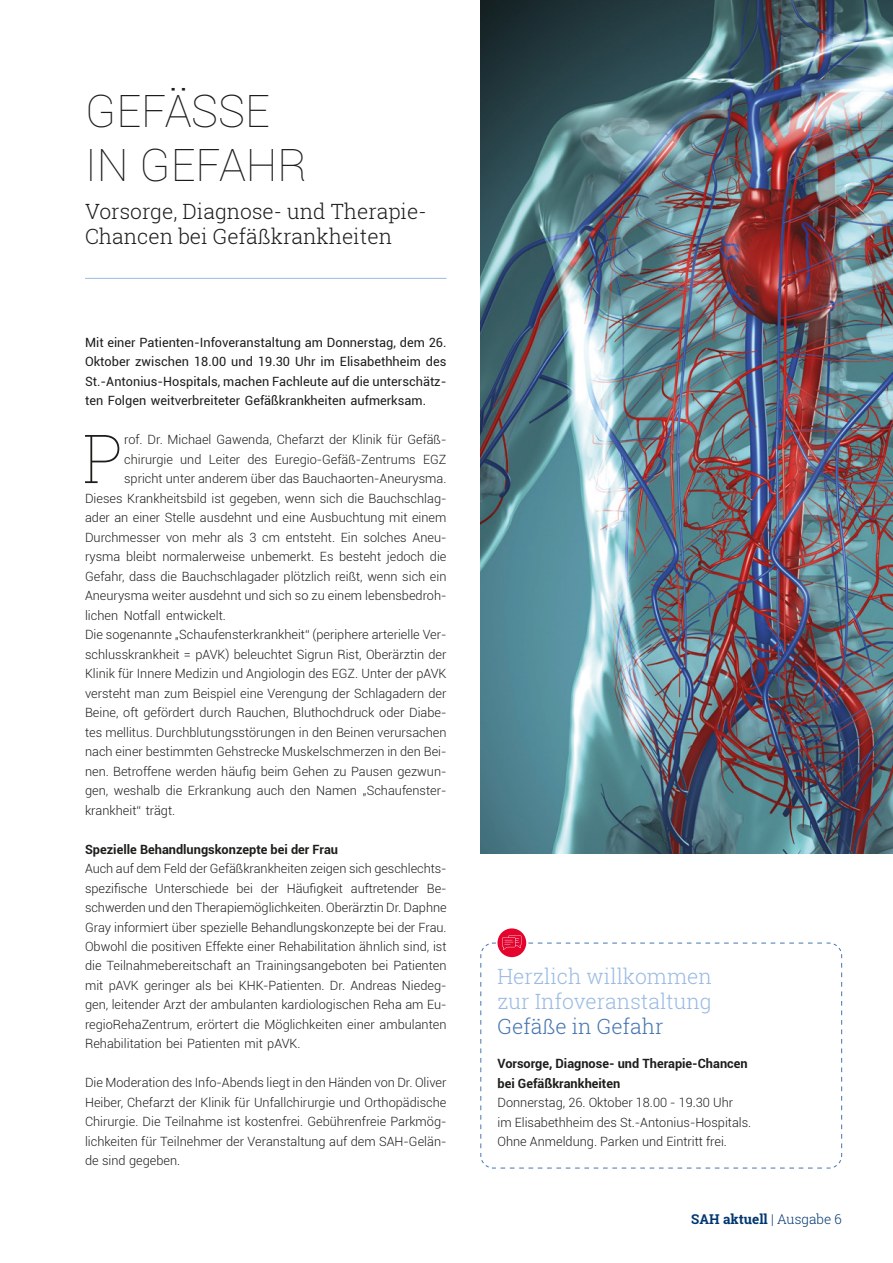
<style>
.page{position:relative;width:893px;height:1263px;background:#fff}
.page>*{position:absolute;margin:0;border:0;box-sizing:border-box;transform-origin:0 0}
.t1{font:100 67.65px "Roboto Slab";color:#1d1d1b}
.t2{font:100 45px/54px "Roboto";color:#1d1d1b}
.t3{font:300 21px/25.2px "Roboto Slab";color:#1d1d1b}
.t4{font:300 21px/25.2px "Roboto Slab";color:#9abae3}
.t5{font:300 21px "Roboto Slab";color:#4675b1}
.t6{font:700 13.5px "Roboto Slab";color:#003772}
.t7{font:300 12.75px/19.5px "Roboto";color:#1d1d1b;text-align:justify}
.t8{font:12.75px/19.5px "Roboto";color:#1d1d1b;text-align:justify}
.t9{font:700 12.75px/19.5px "Roboto";color:#1d1d1b}
.s1{font-weight:300}
</style>
<div class="page">
<img style="left:480px;top:0;width:413px;height:854px">
<hr style="left:85px;top:278px;width:361px;height:1px;background:#9abae3">
<svg style="left:480px;top:942px;width:362px;height:227px"></svg>
<div style="left:497px;top:928px;width:29px;height:29px;background:#e4042e;border-radius:50%"></div>
<svg style="left:498px;top:935px;width:324px;height:15px"></svg>
<h2 class="t2" style="left:85px;top:82px;width:224px">GEFÄSSE<br>IN GEFAHR</h2>
<h3 class="t3" style="left:85px;top:198px;width:343px">Vorsorge, Diagnose- und Therapie-<br>Chancen bei Gefäßkrankheiten</h3>
<p class="t8" style="left:85px;top:332px;width:363px">Mit einer Patienten-Infoveranstaltung am Donnerstag, dem 26.<br>Oktober zwischen 18.00 und 19.30 Uhr im Elisabethheim des St.-Antonius-Hospitals, machen Fachleute auf die unterschätz&shy;ten Folgen weitverbreiteter Gefäßkrankheiten aufmerksam.</p>
<h1 class="t1" style="left:83px;top:412px;width:43px">P</h1>
<p class="t7" style="left:124px;top:429px;width:324px">rof. Dr. Michael Gawenda, Chefarzt der Klinik für Gefäß-</p>
<p class="t7" style="left:124px;top:449px;width:324px">chirurgie und Leiter des Euregio-Gefäß-Zentrums EGZ</p>
<p class="t7" style="left:124px;top:468px;width:324px">spricht unter anderem über das Bauchaorten-Aneurysma.</p>
<p class="t7" style="left:85px;top:488px;width:363px">Dieses Krankheitsbild ist gegeben, wenn sich die Bauchschlag-</p>
<p class="t7" style="left:85px;top:507px;width:363px">ader an einer Stelle ausdehnt und eine Ausbuchtung mit einem</p>
<p class="t7" style="left:85px;top:527px;width:363px">Durchmesser von mehr als 3 cm entsteht. Ein solches Aneu-</p>
<p class="t7" style="left:85px;top:546px;width:363px">rysma bleibt normalerweise unbemerkt. Es besteht jedoch die</p>
<p class="t7" style="left:85px;top:566px;width:363px">Gefahr, dass die Bauchschlagader plötzlich reißt, wenn sich ein</p>
<p class="t7" style="left:85px;top:585px;width:363px">Aneurysma weiter ausdehnt und sich so zu einem lebensbedroh-</p>
<p class="t7" style="left:85px;top:605px;width:142px">lichen Notfall entwickelt.</p>
<p class="t7" style="left:85px;top:624px;width:363px">Die sogenannte „Schaufensterkrankheit“ (periphere arterielle Ver-</p>
<p class="t7" style="left:85px;top:644px;width:363px">schlusskrankheit = pAVK) beleuchtet Sigrun Rist, Oberärztin der</p>
<p class="t7" style="left:85px;top:663px;width:363px">Klinik für Innere Medizin und Angiologin des EGZ. Unter der pAVK</p>
<p class="t7" style="left:85px;top:683px;width:363px">versteht man zum Beispiel eine Verengung der Schlagadern der</p>
<p class="t7" style="left:85px;top:702px;width:363px">Beine, oft gefördert durch Rauchen, Bluthochdruck oder Diabe-</p>
<p class="t7" style="left:85px;top:722px;width:363px">tes mellitus. Durchblutungsstörungen in den Beinen verursachen</p>
<p class="t7" style="left:85px;top:741px;width:363px">nach einer bestimmten Gehstrecke Muskelschmerzen in den Bei-</p>
<p class="t7" style="left:85px;top:761px;width:363px">nen. Betroffene werden häufig beim Gehen zu Pausen gezwun-</p>
<p class="t7" style="left:85px;top:780px;width:363px">gen, weshalb die Erkrankung auch den Namen „Schaufenster-</p>
<p class="t7" style="left:85px;top:800px;width:92px">krankheit“ trägt.</p>
<p class="t9" style="left:85px;top:839px;width:254px">Spezielle Behandlungskonzepte bei der Frau</p>
<p class="t7" style="left:85px;top:858px;width:363px">Auch auf dem Feld der Gefäßkrankheiten zeigen sich geschlechts&shy;spezifische Unterschiede bei der Häufigkeit auftretender Be&shy;schwerden und den Therapiemöglichkeiten. Oberärztin Dr. Daphne Gray informiert über spezielle Behandlungskonzepte bei der Frau.<br>Obwohl die positiven Effekte einer Rehabilitation ähnlich sind, ist die Teilnahmebereitschaft an Trainingsangeboten bei Patienten mit pAVK geringer als bei KHK-Patienten. Dr. Andreas Niedeg&shy;gen, leitender Arzt der ambulanten kardiologischen Reha am Eu&shy;regioRehaZentrum, erörtert die Möglichkeiten einer ambulanten Rehabilitation bei Patienten mit pAVK.</p>
<p class="t7" style="left:85px;top:1073px;width:363px">Die Moderation des Info-Abends liegt in den Händen von Dr. Oliver Heiber, Chefarzt der Klinik für Unfallchirurgie und Orthopädische Chirurgie. Die Teilnahme ist kostenfrei. Gebührenfreie Parkmög&shy;lichkeiten für Teilnehmer der Veranstaltung auf dem SAH-Gelän&shy;de sind gegeben.</p>
<h3 class="t4" style="left:497px;top:963px;width:216px">Herzlich willkommen zur Infoveranstaltung</h3>
<h3 class="t5" style="left:497px;top:1012px;width:168px">Gefäße in Gefahr</h3>
<p class="t9" style="left:497px;top:1053px;width:252px">Vorsorge, Diagnose- und Therapie-Chancen bei Gefäßkrankheiten</p>
<p class="t7" style="left:497px;top:1092px;width:255px;text-align:left">Donnerstag, 26. Oktober 18.00 - 19.30 Uhr<br>im Elisabethheim des St.-Antonius-Hospitals.<br>Ohne Anmeldung. Parken und Eintritt frei.</p>
<p class="t6" style="left:691px;top:1210px;width:152px">SAH aktuell <span class="s1">| Ausgabe 6</span></p>
</div>
